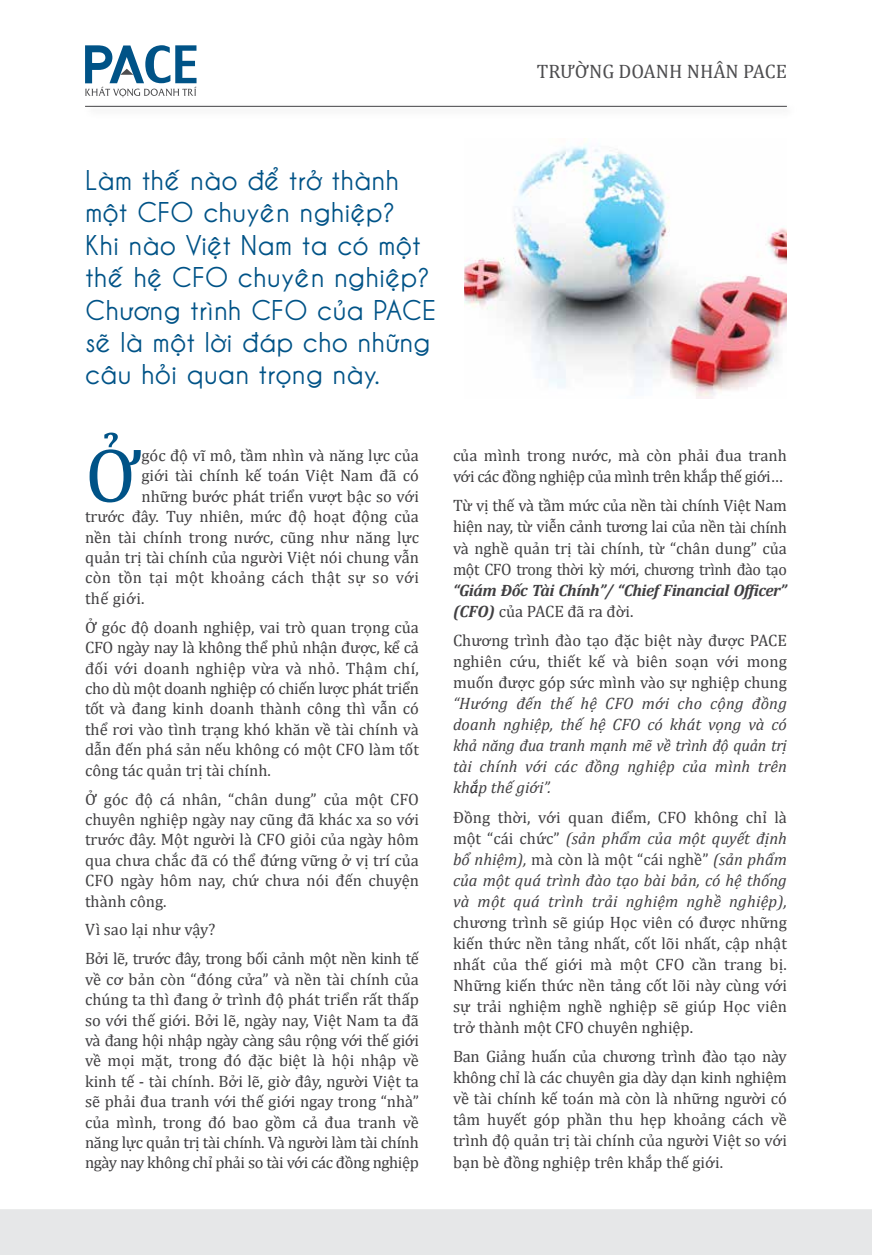
<style>
.page{position:relative;width:872px;height:1255px;background:#fff}
.page>*{position:absolute;margin:0;border:0;box-sizing:border-box;transform-origin:0 0}
.t1{font:77.7px "Cambria";color:#005387}
.t2{font:27px/32.4px "UTM Caviar";color:#005387}
.t3{font:19.5px "Cambria";color:#4d4d4f}
.t4{font:16.5px/20.4px "Cambria";color:#414042;text-align:justify}
.t5{font:italic 16.5px/21px "Cambria";letter-spacing:.005em;color:#414042;text-align:justify}
.t6{font:16.5px/29px "Cambria";letter-spacing:-.025em;color:#414042}
.t7{font:italic 700 16.5px/21px "Cambria";letter-spacing:-.025em;color:#414042}
.t8{font:16.5px "Cambria";letter-spacing:.02em;color:#414042}
.s1{font-weight:400;font-style:normal}
.s2{font-style:normal}
</style>
<div class="page">
<img style="left:464px;top:139px;width:323px;height:260px">
<div style="left:0;top:1209px;width:872px;height:45px;background:#e6e7e8"></div>
<svg style="left:85px;top:45px;width:111px;height:52px"></svg>
<div style="left:82px;top:102px;width:716px;height:17px;background:#000;opacity:.3"></div>
<hr style="left:85px;top:106px;width:702px;height:1px;background:#4d4d4f">
<p class="t3" style="left:537px;top:60px;width:251px">TRƯỜNG DOANH NHÂN PACE</p>
<h2 class="t2" style="left:85px;top:161px;width:352px">Làm thế nào để trở thành một CFO chuyên nghiệp?<br>Khi nào Việt Nam ta có một thế hệ CFO chuyên nghiệp?<br>Chương trình CFO của PACE sẽ là một lời đáp cho những câu hỏi quan trọng này.</h2>
<h1 class="t1" style="left:85px;top:429px;width:58px">Ở</h1>
<p class="t4" style="left:141px;top:445px;width:279px">góc độ vĩ mô, tầm nhìn và năng lực của</p>
<p class="t4" style="left:141px;top:465px;width:279px">giới tài chính kế toán Việt Nam đã có</p>
<p class="t4" style="left:141px;top:486px;width:279px">những bước phát triển vượt bậc so với</p>
<p class="t4" style="left:85px;top:506px;width:335px">trước đây. Tuy nhiên, mức độ hoạt động của</p>
<p class="t4" style="left:85px;top:526px;width:335px">nền tài chính trong nước, cũng như năng lực</p>
<p class="t4" style="left:85px;top:547px;width:335px">quản trị tài chính của người Việt nói chung vẫn</p>
<p class="t8" style="left:85px;top:568px;width:335px">còn tồn tại một khoảng cách thật sự so với</p>
<p class="t4" style="left:85px;top:588px;width:61px">thế giới.</p>
<p class="t4" style="left:85px;top:617px;width:335px">Ở góc độ doanh nghiệp, vai trò quan trọng của CFO ngày nay là không thể phủ nhận được, kể cả đối với doanh nghiệp vừa và nhỏ. Thậm chí, cho dù một doanh nghiệp có chiến lược phát triển tốt và đang kinh doanh thành công thì vẫn có thể rơi vào tình trạng khó khăn về tài chính và dẫn đến phá sản nếu không có một CFO làm tốt công tác quản trị tài chính.</p>
<p class="t4" style="left:85px;top:788px;width:335px">Ở góc độ cá nhân, “chân dung” của một CFO chuyên nghiệp ngày nay cũng đã khác xa so với trước đây. Một người là CFO giỏi của ngày hôm qua chưa chắc đã có thể đứng vững ở vị trí của CFO ngày hôm nay, chứ chưa nói đến chuyện thành công.</p>
<p class="t6" style="left:85px;top:915px;width:335px">Vì sao lại như vậy?<br>Bởi lẽ, trước đây, trong bối cảnh một nền kinh tế</p>
<p class="t4" style="left:85px;top:968px;width:335px">về cơ bản còn “đóng cửa” và nền tài chính của chúng ta thì đang ở trình độ phát triển rất thấp so với thế giới. Bởi lẽ, ngày nay, Việt Nam ta đã và đang hội nhập ngày càng sâu rộng với thế giới về mọi mặt, trong đó đặc biệt là hội nhập về kinh tế - tài chính. Bởi lẽ, giờ đây, người Việt ta sẽ phải đua tranh với thế giới ngay trong “nhà” của mình, trong đó bao gồm cả đua tranh về năng lực quản trị tài chính. Và người làm tài chính ngày nay không chỉ phải so tài với các đồng nghiệp</p>
<p class="t6" style="left:453px;top:444px;width:335px;line-height:21px">của mình trong nước, mà còn phải đua tranh với các đồng nghiệp của mình trên khắp thế giới…</p>
<p class="t4" style="left:453px;top:495px;width:335px;line-height:21px">Từ vị thế và tầm mức của nền tài chính Việt Nam hiện nay, từ viễn cảnh tương lai của nền tài chính và nghề quản trị tài chính, từ “chân dung” của một CFO trong thời kỳ mới, chương trình đào tạo</p>
<p class="t7" style="left:453px;top:579px;width:335px">“Giám Đốc Tài Chính”/ “Chief Financial Officer” (CFO) <span class="s1">của PACE đã ra đời.</span></p>
<p class="t4" style="left:453px;top:630px;width:335px;line-height:21px">Chương trình đào tạo đặc biệt này được PACE nghiên cứu, thiết kế và biên soạn với mong muốn được góp sức mình vào sự nghiệp chung</p>
<p class="t5" style="left:453px;top:692px;width:335px">“Hướng đến thế hệ CFO mới cho cộng đồng doanh nghiệp, thế hệ CFO có khát vọng và có khả năng đua tranh mạnh mẽ về trình độ quản trị tài chính với các đồng nghiệp của mình trên khắp thế giới”.</p>
<p class="t5" style="left:453px;top:805px;width:335px"><span class="s2">Đồng thời, với quan điểm, CFO không chỉ là một “cái chức”</span> (sản phẩm của một quyết định bổ nhiệm), <span class="s2">mà còn là một “cái nghề”</span> (sản phẩm của một quá trình đào tạo bài bản, có hệ thống và một quá trình trải nghiệm nghề nghiệp),</p>
<p class="t4" style="left:453px;top:911px;width:335px;line-height:21px">chương trình sẽ giúp Học viên có được những kiến thức nền tảng nhất, cốt lõi nhất, cập nhật nhất của thế giới mà một CFO cần trang bị.<br>Những kiến thức nền tảng cốt lõi này cùng với sự trải nghiệm nghề nghiệp sẽ giúp Học viên trở thành một CFO chuyên nghiệp.</p>
<p class="t4" style="left:453px;top:1046px;width:335px;line-height:21px">Ban Giảng huấn của chương trình đào tạo này không chỉ là các chuyên gia dày dạn kinh nghiệm về tài chính kế toán mà còn là những người có tâm huyết góp phần thu hẹp khoảng cách về trình độ quản trị tài chính của người Việt so với bạn bè đồng nghiệp trên khắp thế giới.</p>
</div>
